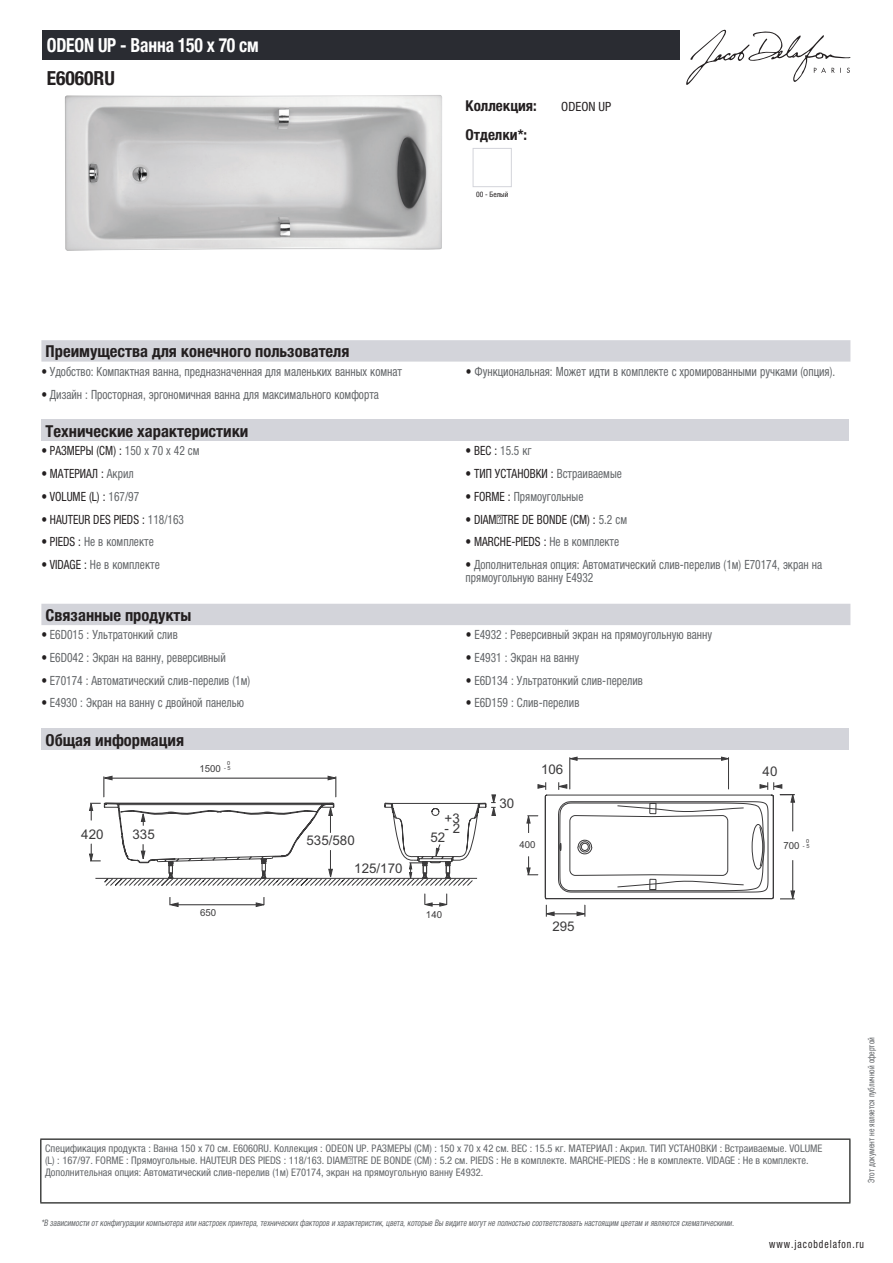
<style>
.page{position:relative;width:893px;height:1263px;background:#fff}
.page>*{position:absolute;margin:0;border:0;box-sizing:border-box;transform-origin:0 0}
.t1{font:700 condensed 19.5px "Helvetica Neue LTCYR";letter-spacing:-.01em;color:#fff;scale:.9 1}
.t2{font:700 condensed 19.5px "Helvetica Neue LTCYR";color:#231f20}
.t3{font:700 condensed 16.5px "Helvetica Neue LTCYR";color:#231f20}
.t4{font:700 condensed 15px "Helvetica Neue LTCYR";color:#231f20}
.t5{font:13.35px "Arial";color:#3b3a3b}
.t6{font:condensed 12.75px/13.5px "Helvetica Neue LTCYR";color:#626568;scale:.9 1}
.t7{font:condensed 12.75px "Helvetica Neue LTCYR";color:#231f20;scale:.9 1}
.t8{font:condensed 12.75px "Helvetica Neue LTCYR";color:#231f20}
.t9{font:condensed 11.25px "Helvetica Neue LTCYR";letter-spacing:.1em;color:#231f20;scale:.87 1}
.t10{font:condensed 10.5px/12px "Helvetica Neue LTCYR";color:#626568}
.t11{font:9.6px "Arial";color:#3b3a3b}
.t12{font:italic condensed 9px "Helvetica Neue LTCYR";color:#626568;scale:.87 1}
.t13{font:condensed 9px "Helvetica Neue LTCYR";color:#626568;scale:.87 1}
.t14{font:condensed 7.5px "Helvetica Neue LTCYR";color:#231f20}
.t15{font:5.55px "Arial";color:#3b3a3b}
.s1{color:#231f20}
.s2{color:#626568}
.s3{font-size:5.55px}
</style>
<div class="page">
<svg style="left:686px;top:30px;width:164px;height:55px"></svg>
<img style="left:65px;top:95px;width:377px;height:156px">
<div style="left:473px;top:148px;width:39px;height:39px;border:1px solid #d3d4da"></div>
<div style="left:41px;top:340px;width:809px;height:22px;background:#d3d4da"></div>
<div style="left:41px;top:420px;width:808px;height:21px;background:#d3d4da"></div>
<div style="left:41px;top:604px;width:809px;height:21px;background:#d3d4da"></div>
<div style="left:41px;top:729px;width:808px;height:21px;background:#d3d4da"></div>
<svg style="left:424px;top:894px;width:24px;height:13px"></svg>
<hr style="left:569px;top:757px;width:1px;height:32px;background:#3b3a3b">
<hr style="left:575px;top:758px;width:148px;height:1px;background:#3b3a3b">
<hr style="left:728px;top:757px;width:1px;height:32px;background:#3b3a3b">
<svg style="left:569px;top:756px;width:9px;height:5px"></svg>
<svg style="left:720px;top:756px;width:9px;height:5px"></svg>
<hr style="left:172px;top:904px;width:87px;height:1px;background:#3b3a3b">
<svg style="left:169px;top:897px;width:10px;height:10px"></svg>
<svg style="left:255px;top:897px;width:10px;height:10px"></svg>
<svg style="left:526px;top:782px;width:269px;height:135px"></svg>
<svg style="left:89px;top:775px;width:407px;height:111px"></svg>
<div style="left:43px;top:30px;width:637px;height:30px;background:#2a2c32"></div>
<hr style="left:40px;top:1138px;width:810px;height:2px;background:#040503">
<hr style="left:40px;top:1140px;width:1px;height:62px;background:#040503">
<hr style="left:849px;top:1140px;width:1px;height:62px;background:#040503">
<hr style="left:40px;top:1202px;width:810px;height:1px;background:#040503">
<h1 class="t1" style="left:47px;top:34px;width:237px">ODEON UP - Ванна 150 х 70 см</h1>
<h1 class="t2" style="left:47px;top:67px;width:70px">E6060RU</h1>
<p class="t4" style="left:466px;top:97px;width:73px">Коллекция:</p>
<p class="t8" style="left:561px;top:99px;width:52px">ODEON UP</p>
<p class="t4" style="left:466px;top:126px;width:63px">Отделки*:</p>
<p class="t14" style="left:476px;top:190px;width:34px">00 - Белый</p>
<p class="t3" style="left:46px;top:342px;width:305px">Преимущества для конечного пользователя</p>
<p class="t6" style="left:41px;top:365px;width:402px"><span class="s1">•</span> Удобство: Компактная ванна, предназначенная для маленьких ванных комнат</p>
<p class="t6" style="left:466px;top:365px;width:412px"><span class="s1">•</span> Функциональная: Может идти в комплекте с хромированными ручками (опция).</p>
<p class="t6" style="left:41px;top:387px;width:377px"><span class="s1">•</span> Дизайн : Просторная, эргономичная ванна для максимального комфорта</p>
<p class="t3" style="left:46px;top:422px;width:204px">Технические характеристики</p>
<p class="t7" style="left:41px;top:444px;width:177px">• РАЗМЕРЫ (СМ) : <span class="s2">150 x 70 x 42 см</span></p>
<p class="t6" style="left:466px;top:444px;width:75px"><span class="s1">• ВЕС :</span> 15.5 кг</p>
<p class="t7" style="left:41px;top:466px;width:104px">• МАТЕРИАЛ : <span class="s2">Акрил</span></p>
<p class="t7" style="left:466px;top:466px;width:175px">• ТИП УСТАНОВКИ : <span class="s2">Встраиваемые</span></p>
<p class="t7" style="left:41px;top:489px;width:110px">• VOLUME (L) : <span class="s2">167/97</span></p>
<p class="t6" style="left:466px;top:490px;width:132px"><span class="s1">• FORME :</span> Прямоугольные</p>
<p class="t7" style="left:41px;top:512px;width:160px">• HAUTEUR DES PIEDS : <span class="s2">118/163</span></p>
<p class="t7" style="left:466px;top:512px;width:181px">• DIAMÈTRE DE BONDE (CM) : <span class="s2">5.2 см</span></p>
<p class="t6" style="left:41px;top:535px;width:126px"><span class="s1">• PIEDS :</span> Не в комплекте</p>
<p class="t7" style="left:466px;top:535px;width:172px">• MARCHE-PIEDS : <span class="s2">Не в комплекте</span></p>
<p class="t6" style="left:41px;top:558px;width:133px"><span class="s1">• VIDAGE :</span> Не в комплекте</p>
<p class="t6" style="left:466px;top:558px;width:398px"><span class="s1">•</span> Дополнительная опция: Автоматический слив-перелив (1м) E70174, экран на прямоугольную ванну E4932</p>
<p class="t3" style="left:46px;top:606px;width:147px">Связанные продукты</p>
<p class="t6" style="left:41px;top:628px;width:153px"><span class="s1">•</span> E6D015 : Ультратонкий слив</p>
<p class="t6" style="left:466px;top:628px;width:275px"><span class="s1">•</span> E4932 : Реверсивный экран на прямоугольную ванну</p>
<p class="t6" style="left:41px;top:651px;width:206px"><span class="s1">•</span> E6D042 : Экран на ванну, реверсивный</p>
<p class="t6" style="left:466px;top:651px;width:127px"><span class="s1">•</span> E4931 : Экран на ванну</p>
<p class="t6" style="left:41px;top:674px;width:234px"><span class="s1">•</span> E70174 : Автоматический слив-перелив (1м)</p>
<p class="t6" style="left:466px;top:674px;width:198px"><span class="s1">•</span> E6D134 : Ультратонкий слив-перелив</p>
<p class="t6" style="left:41px;top:696px;width:227px"><span class="s1">•</span> E4930 : Экран на ванну с двойной панелью</p>
<p class="t6" style="left:466px;top:696px;width:128px"><span class="s1">•</span> E6D159 : Слив-перелив</p>
<p class="t3" style="left:46px;top:731px;width:140px">Общая информация</p>
<p class="t5" style="left:81px;top:825px;width:24px">420</p>
<p class="t5" style="left:132px;top:825px;width:24px">335</p>
<p class="t15" style="left:227px;top:759px;width:5px">0</p>
<p class="t11" style="left:199px;top:762px;width:33px">1500 <sup>-</sup> <sup>5</sup></p>
<p class="t11" style="left:200px;top:906px;width:18px">650</p>
<p class="t5" style="left:306px;top:831px;width:50px">535/580</p>
<p class="t5" style="left:354px;top:859px;width:50px">125/170</p>
<p class="t5" style="left:445px;top:809px;width:17px">+3</p>
<p class="t5" style="left:445px;top:819px;width:17px">- 2</p>
<p class="t5" style="left:431px;top:828px;width:16px">52</p>
<p class="t11" style="left:426px;top:908px;width:18px">140</p>
<p class="t5" style="left:499px;top:794px;width:16px">30</p>
<p class="t5" style="left:541px;top:760px;width:24px">106</p>
<p class="t5" style="left:763px;top:762px;width:16px">40</p>
<p class="t15" style="left:806px;top:837px;width:5px">0</p>
<p class="t11" style="left:519px;top:838px;width:18px">400</p>
<p class="t11" style="left:783px;top:839px;width:27px">700 <span class="s3">- 5</span></p>
<p class="t5" style="left:552px;top:917px;width:24px">295</p>
<p class="t10" style="left:45px;top:1142px;width:779px">Спецификация продукта : Ванна 150 х 70 см. E6060RU. Коллекция : ODEON UP. РАЗМЕРЫ (СМ) : 150 x 70 x 42 см. ВЕС : 15.5 кг. МАТЕРИАЛ : Акрил. ТИП УСТАНОВКИ : Встраиваемые. VOLUME (L) : 167/97. FORME : Прямоугольные. HAUTEUR DES PIEDS : 118/163. DIAMÈTRE DE BONDE (CM) : 5.2 см. PIEDS : Не в комплекте. MARCHE-PIEDS : Не в комплекте. VIDAGE : Не в комплекте.<br>Дополнительная опция: Автоматический слив-перелив (1м) E70174, экран на прямоугольную ванну E4932.</p>
<p class="t12" style="left:41px;top:1218px;width:800px">*В зависимости отконфигурации компьютера или настроек принтера,техническихфакторов и характеристик,цвета,которые Вы видите могутне полностью соответствоватьнастоящим цветам и являются схематическими.</p>
<p class="t13" style="left:866px;top:1183px;width:169px;rotate:-90deg">Этот документ не является публичной офертой</p>
<p class="t9" style="left:769px;top:1237px;width:110px">www.jacobdelafon.ru</p>
</div>
